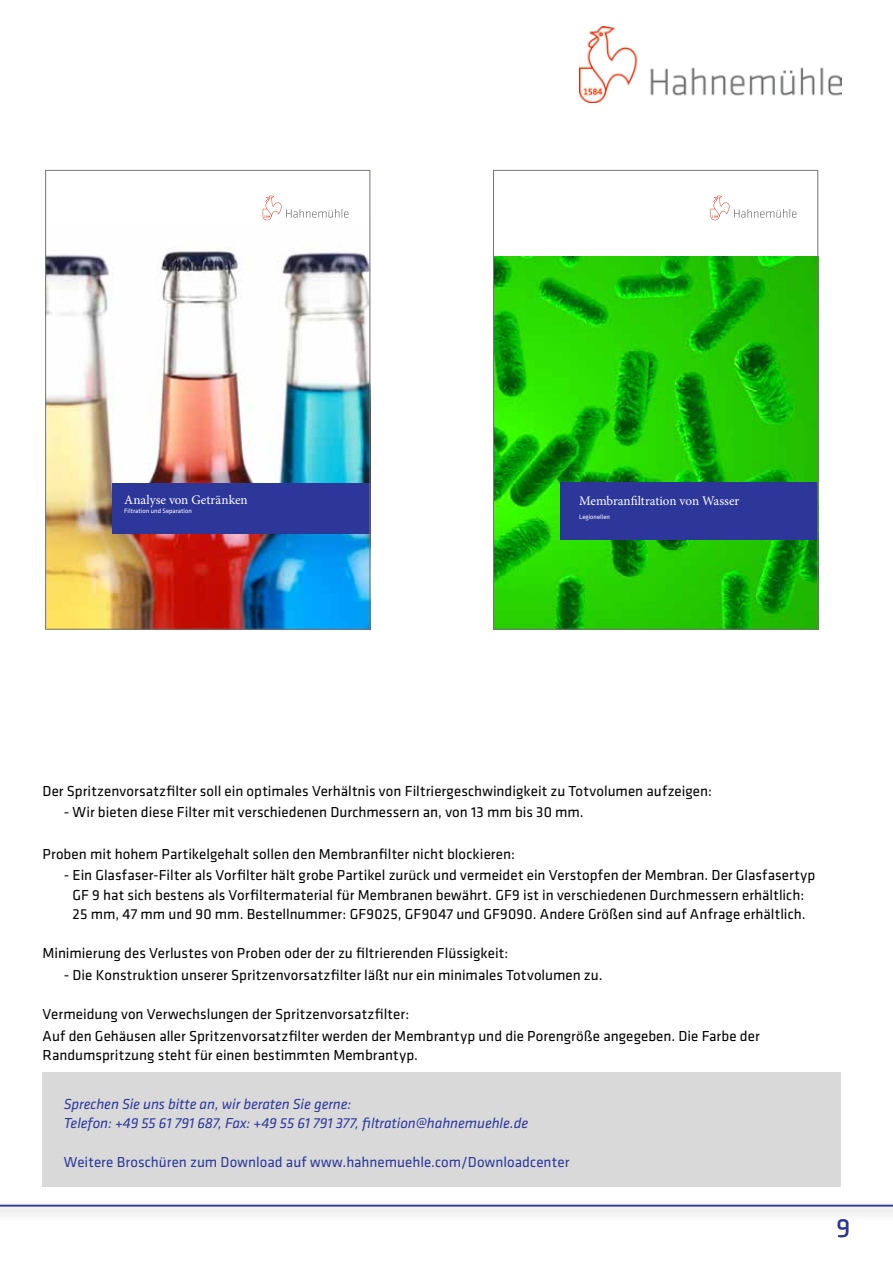
<style>
.page{position:relative;width:893px;height:1263px;background:#fff}
.page>*{position:absolute;margin:0;border:0;box-sizing:border-box;transform-origin:0 0}
.t1{font:27px "Klavika";color:#2d379a}
.t2{font:15px/19.5px "Klavika";color:#000;text-align:center}
.t3{font:italic 15px/19.5px "Klavika";letter-spacing:-.005em;color:#2d379a}
.t4{font:15px "Klavika";color:#2d379a}
.t5{font:13.05px "Minion Pro";letter-spacing:-.005em;color:#fff}
.t6{font:6.6px "Klavika";color:#fff}
</style>
<div class="page">
<img style="left:580px;top:27px;width:262px;height:75px">
<div style="left:0;top:1198px;width:893px;height:24px;background:#000;opacity:.3"></div>
<hr style="left:0;top:1205px;width:893px;height:1px;background:#2d379a">
<div style="left:43px;top:1071px;width:797px;height:115px;background:#d9d9da"></div>
<img style="left:47px;top:247px;width:321px;height:380px">
<div style="left:112px;top:483px;width:258px;height:50px;background:#2d379a"></div>
<svg style="left:263px;top:196px;width:85px;height:24px"></svg>
<div style="left:45px;top:170px;width:325px;height:459px;border:1px solid #757574"></div>
<svg style="left:711px;top:196px;width:85px;height:24px"></svg>
<img style="left:495px;top:257px;width:321px;height:370px">
<div style="left:561px;top:482px;width:257px;height:58px;background:#2d379a"></div>
<div style="left:493px;top:170px;width:325px;height:459px;border:1px solid #757574"></div>
<p class="t5" style="left:124px;top:491px;width:125px">Analyse von Getränken</p>
<p class="t6" style="left:124px;top:507px;width:69px">Filtration und Separation</p>
<p class="t5" style="left:579px;top:492px;width:162px">Membranfiltration von Wasser</p>
<p class="t6" style="left:579px;top:513px;width:32px">Legionellen</p>
<p class="t2" style="left:43px;top:781px;width:671px">Der Spritzenvorsatzfilter soll ein optimales Verhältnis von Filtriergeschwindigkeit zu Totvolumen aufzeigen:</p>
<p class="t2" style="left:64px;top:802px;width:521px">- Wir bieten diese Filter mit verschiedenen Durchmessern an, von 13 mm bis 30 mm.</p>
<p class="t2" style="left:43px;top:843px;width:474px">Proben mit hohem Partikelgehalt sollen den Membranfilter nicht blockieren:</p>
<p class="t2" style="left:64px;top:865px;width:753px">- Ein Glasfaser-Filter als Vorfilter hält grobe Partikel zurück und vermeidet ein Verstopfen der Membran. Der Glasfasertyp<br>GF 9 hat sich bestens als Vorfiltermaterial für Membranen bewährt. GF9 ist in verschiedenen Durchmessern erhältlich:<br>25 mm, 47 mm und 90 mm. Bestellnummer: GF9025, GF9047 und GF9090. Andere Größen sind auf Anfrage erhältlich.</p>
<p class="t2" style="left:43px;top:943px;width:467px">Minimierung des Verlustes von Proben oder der zu filtrierenden Flüssigkeit:</p>
<p class="t2" style="left:64px;top:965px;width:540px">- Die Konstruktion unserer Spritzenvorsatzfilter läßt nur ein minimales Totvolumen zu.</p>
<p class="t2" style="left:43px;top:1003px;width:719px;line-height:21.6px;text-align:left">Vermeidung von Verwechslungen der Spritzenvorsatzfilter:<br>Auf den Gehäusen aller Spritzenvorsatzfilter werden der Membrantyp und die Porengröße angegeben. Die Farbe der</p>
<p class="t2" style="left:43px;top:1045px;width:377px">Randumspritzung steht für einen bestimmten Membrantyp.</p>
<p class="t3" style="left:64px;top:1094px;width:466px">Sprechen Sie uns bitte an, wir beraten Sie gerne:<br>Telefon: +49 55 61 791 687, Fax: +49 55 61 791 377, filtration@hahnemuehle.de</p>
<p class="t4" style="left:64px;top:1152px;width:507px">Weitere Broschüren zum Download auf www.hahnemuehle.com/Downloadcenter</p>
<h1 class="t1" style="left:837px;top:1211px;width:15px">9</h1>
</div>
